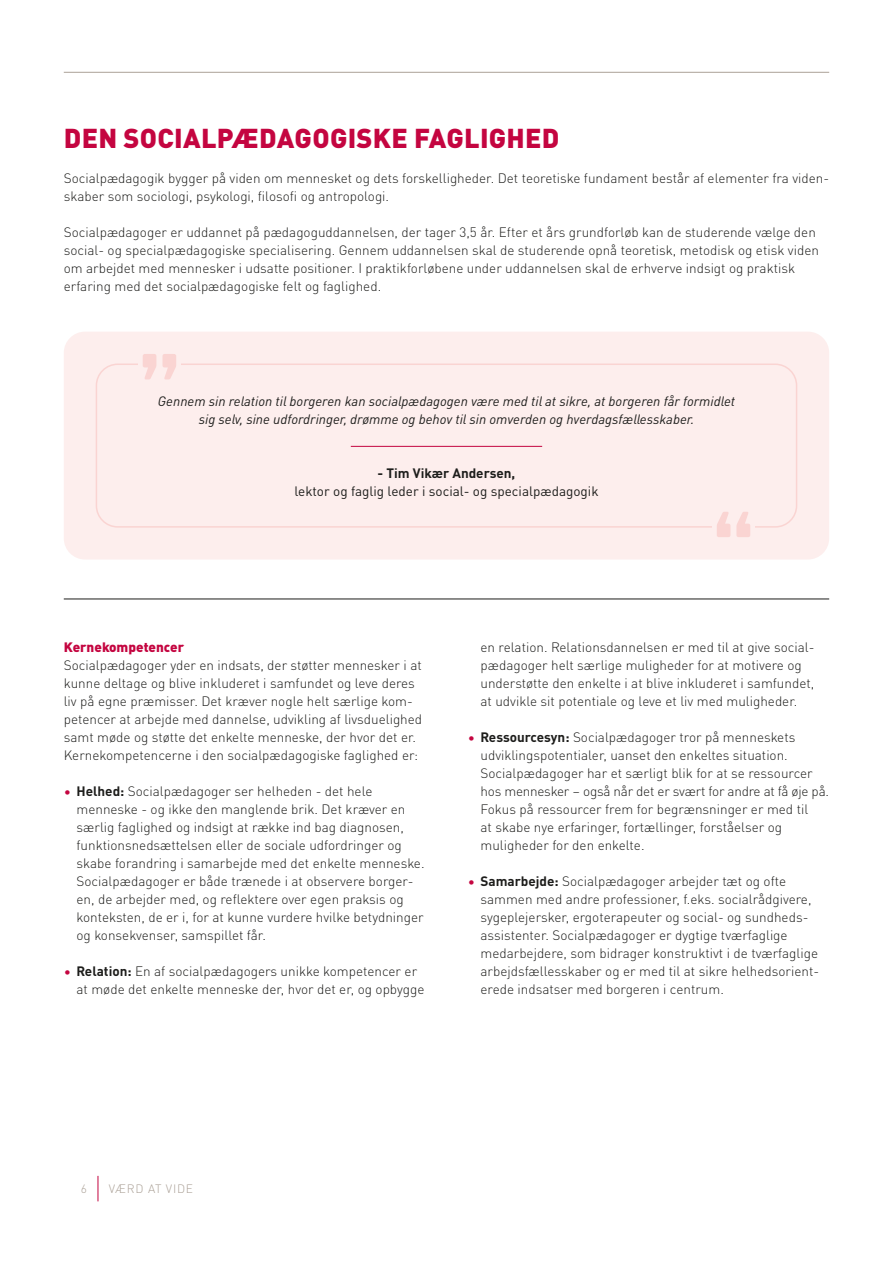
<style>
.page{position:relative;width:893px;height:1263px;background:#fff}
.page>*{position:absolute;margin:0;border:0;box-sizing:border-box;transform-origin:0 0}
.t1{font:900 27px "DINOT";letter-spacing:.01em;color:#c40540}
.t2{font:300 13.5px/18px "DINOT";color:#1d1d1b}
.t3{font:italic 13.5px/18px "DINOT";color:#1d1d1b;text-align:center}
.t4{font:13.5px "DINOT";color:#1d1d1b}
.t5{font:700 13.5px "DINOT";color:#1d1d1b}
.t6{font:900 13.5px "DINOT";color:#c40540}
.t7{font:300 12px "DINOT";letter-spacing:.06em;color:#aba197}
.s1{color:#c40540}
.s2{font-weight:700}
</style>
<div class="page">
<hr style="left:892px;top:0;width:1px;height:890px;background:#fdeeed">
<hr style="left:892px;top:884px;width:1px;height:379px;background:#c40540">
<hr style="left:64px;top:599px;width:765px;height:1px;background:#1d1d1b">
<div style="left:64px;top:332px;width:765px;height:227px;background:#fdeeed;border-radius:21px"></div>
<hr style="left:351px;top:446px;width:191px;height:1px;background:#c40540">
<div style="left:96px;top:363px;width:701px;height:165px;border:2px solid #fad4d2;border-radius:21px"></div>
<div style="left:138px;top:354px;width:43px;height:25px;background:#fdeeed"></div>
<svg style="left:143px;top:354px;width:33px;height:25px"></svg>
<div style="left:712px;top:512px;width:43px;height:25px;background:#fdeeed"></div>
<svg style="left:717px;top:512px;width:33px;height:25px"></svg>
<hr style="left:64px;top:72px;width:765px;height:1px;background:#aba197">
<svg style="left:98px;top:1176px;width:1px;height:25px"></svg>
<h1 class="t1" style="left:64px;top:117px;width:497px">DEN SOCIALPÆDAGOGISKE FAGLIGHED</h1>
<p class="t2" style="left:64px;top:168px;width:767px">Socialpædagogik bygger på viden om mennesket og dets forskelligheder. Det teoretiske fundament består af elementer fra viden&shy;skaber som sociologi, psykologi, filosofi og antropologi.</p>
<p class="t2" style="left:64px;top:222px;width:757px">Socialpædagoger er uddannet på pædagoguddannelsen, der tager 3,5 år. Efter et års grundforløb kan de studerende vælge den social- og specialpædagogiske specialisering. Gennem uddannelsen skal de studerende opnå teoretisk, metodisk og etisk viden om arbejdet med mennesker i udsatte positioner. I praktikforløbene under uddannelsen skal de erhverve indsigt og praktisk erfaring med det socialpædagogiske felt og faglighed.</p>
<p class="t3" style="left:158px;top:392px;width:579px">Gennem sin relation til borgeren kan socialpædagogen være med til at sikre, at borgeren får formidlet sig selv, sine udfordringer, drømme og behov til sin omverden og hverdagsfællesskaber.</p>
<p class="t5" style="left:378px;top:464px;width:139px">- Tim Vikær Andersen,</p>
<p class="t4" style="left:294px;top:482px;width:306px">lektor og faglig leder i social- og specialpædagogik</p>
<p class="t6" style="left:64px;top:636px;width:122px">Kernekompetencer</p>
<p class="t2" style="left:64px;top:655px;width:360px">Socialpædagoger yder en indsats, der støtter mennesker i at kunne deltage og blive inkluderet i samfundet og leve deres liv på egne præmisser. Det kræver nogle helt særlige kom&shy;petencer at arbejde med dannelse, udvikling af livsduelighed samt møde og støtte det enkelte menneske, der hvor det er.<br>Kernekompetencerne i den socialpædagogiske faglighed er:</p>
<p class="t2" style="left:77px;top:781px;width:349px;text-indent:-13px"><span class="s1">•</span> <span class="s2">Helhed:</span> Socialpædagoger ser helheden - det hele menneske - og ikke den manglende brik. Det kræver en særlig faglighed og indsigt at række ind bag diagnosen, funktionsnedsættelsen eller de sociale udfordringer og skabe forandring i samarbejde med det enkelte menneske.<br>Socialpædagoger er både trænede i at observere borger&shy;en, de arbejder med, og reflektere over egen praksis og konteksten, de er i, for at kunne vurdere hvilke betydninger og konsekvenser, samspillet får.</p>
<p class="t2" style="left:77px;top:961px;width:349px;text-indent:-13px"><span class="s1">•</span> <span class="s2">Relation:</span> En af socialpædagogers unikke kompetencer er at møde det enkelte menneske der, hvor det er, og opbygge</p>
<p class="t2" style="left:480px;top:637px;width:336px">en relation. Relationsdannelsen er med til at give social&shy;pædagoger helt særlige muligheder for at motivere og understøtte den enkelte i at blive inkluderet i samfundet, at udvikle sit potentiale og leve et liv med muligheder.</p>
<p class="t2" style="left:480px;top:727px;width:350px;text-indent:-13px"><span class="s1">•</span> <span class="s2">Ressourcesyn:</span> Socialpædagoger tror på menneskets udviklingspotentialer, uanset den enkeltes situation.<br>Socialpædagoger har et særligt blik for at se ressourcer hos mennesker – også når det er svært for andre at få øje på.<br>Fokus på ressourcer frem for begrænsninger er med til<br>at skabe nye erfaringer, fortællinger, forståelser og muligheder for den enkelte.</p>
<p class="t2" style="left:480px;top:871px;width:340px;text-indent:-13px"><span class="s1">•</span> <span class="s2">Samarbejde:</span> Socialpædagoger arbejder tæt og ofte sammen med andre professioner, f.eks. socialrådgivere, sygeplejersker, ergoterapeuter og social- og sundheds&shy;assistenter. Socialpædagoger er dygtige tværfaglige medarbejdere, som bidrager konstruktivt i de tværfaglige arbejdsfællesskaber og er med til at sikre helhedsorient&shy;erede indsatser med borgeren i centrum.</p>
<p class="t7" style="left:81px;top:1179px;width:8px">6</p>
<p class="t7" style="left:109px;top:1179px;width:86px">VÆRD AT VIDE</p>
</div>
